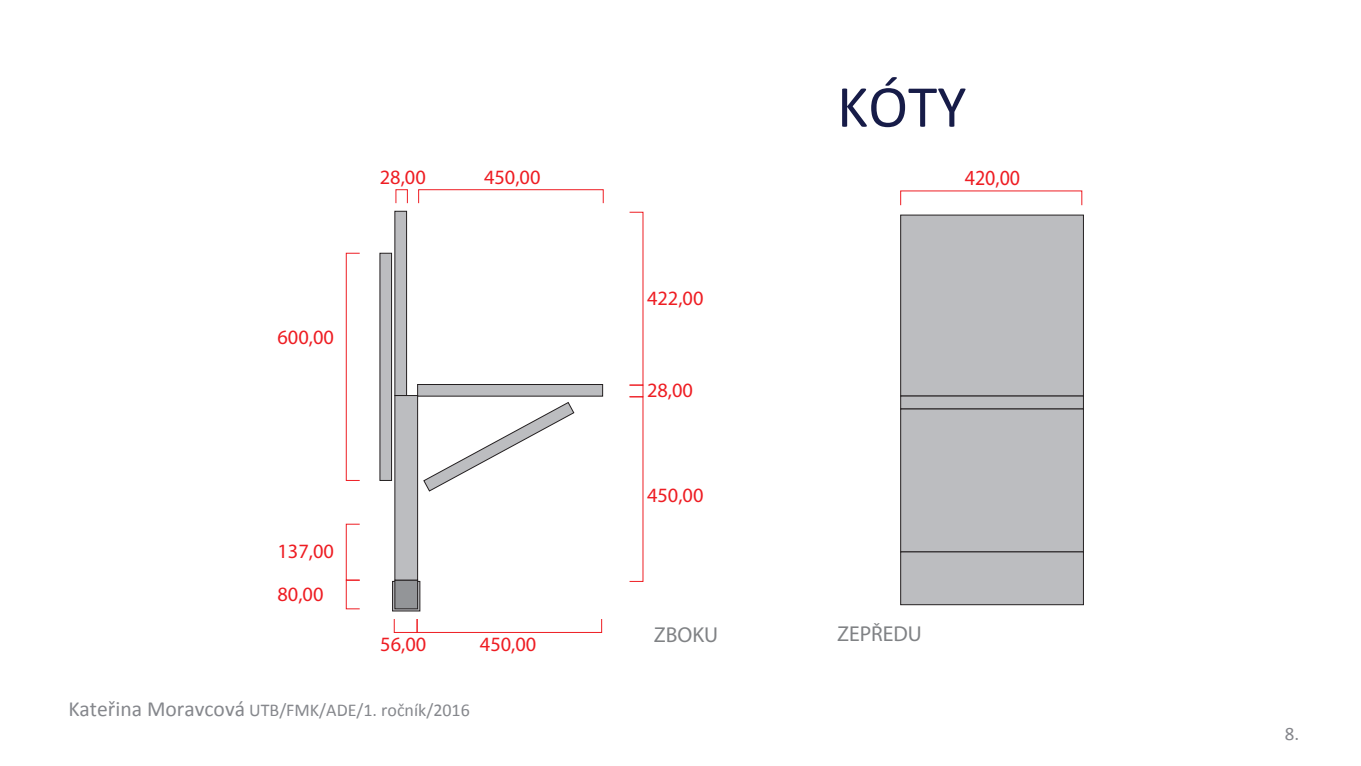
<style>
.page{position:relative;width:1361px;height:766px;background:#fff}
.page>*{position:absolute;margin:0;border:0;box-sizing:border-box;transform-origin:0 0}
.t1{font:60px "Calibri";color:#171c48}
.t2{font:21.6px "Myriad Pro";color:#808285}
.t3{font:21.6px "Myriad Pro";color:#ee1d23;scale:.93 1}
.t4{font:20.37px/42.4px "Myriad Pro";color:#ee1d23}
.t5{font:18.99px "Calibri";color:#84858a}
.t6{font:18px "Calibri";color:#85878c}
.s1{font-size:21.6px}
</style>
<div class="page">
<svg style="left:392px;top:580px;width:28px;height:31px"></svg>
<div style="left:394px;top:211px;width:13px;height:185px;background:#bcbdc0;border:1px solid #231f20"></div>
<div style="left:379px;top:253px;width:13px;height:228px;background:#bcbdc0;border:1px solid #231f20"></div>
<svg style="left:423px;top:402px;width:152px;height:90px"></svg>
<div style="left:417px;top:384px;width:186px;height:12px;background:#bcbdc0;border:1px solid #231f20"></div>
<div style="left:394px;top:395px;width:24px;height:185px;background:#bcbdc0;border:1px solid #231f20"></div>
<div style="left:395px;top:189px;width:13px;height:14px;border:1px solid #ee1d23"></div>
<div style="left:418px;top:189px;width:186px;height:14px;border:1px solid #ee1d23"></div>
<div style="left:629px;top:384px;width:14px;height:13px;border:1px solid #ee1d23"></div>
<div style="left:346px;top:253px;width:14px;height:228px;border:1px solid #ee1d23"></div>
<div style="left:346px;top:523px;width:14px;height:57px;border:1px solid #ee1d23"></div>
<div style="left:346px;top:579px;width:14px;height:30px;border:1px solid #ee1d23"></div>
<div style="left:900px;top:214px;width:184px;height:182px;background:#bcbdc0;border:1px solid #231f20"></div>
<div style="left:900px;top:395px;width:184px;height:14px;background:#bcbdc0;border:1px solid #231f20"></div>
<div style="left:900px;top:408px;width:184px;height:144px;background:#bcbdc0;border:1px solid #231f20"></div>
<div style="left:900px;top:551px;width:184px;height:54px;background:#bcbdc0;border:1px solid #231f20"></div>
<div style="left:394px;top:579px;width:24px;height:30px;background:#939598;border:1px solid #231f20"></div>
<h1 class="t1" style="left:837px;top:69px;width:131px">KÓTY</h1>
<p class="t4" style="left:380px;top:155px;width:48px">28,00</p>
<p class="t4" style="left:484px;top:155px;width:58px">450,00</p>
<p class="t3" style="left:965px;top:164px;width:61px">420,00</p>
<p class="t4" style="left:277px;top:316px;width:58px">600,00</p>
<p class="t4" style="left:277px;top:530px;width:58px">137,00<br>80,00</p>
<p class="t4" style="left:380px;top:623px;width:48px">56,00</p>
<p class="t4" style="left:480px;top:623px;width:58px">450,00</p>
<p class="t6" style="left:68px;top:698px;width:403px"><span class="s1">Kateřina Moravcová</span> UTB/FMK/ADE/1. ročník/2016</p>
<p class="t4" style="left:647px;top:276px;width:58px">422,00</p>
<p class="t4" style="left:647px;top:368px;width:48px">28,00</p>
<p class="t4" style="left:647px;top:474px;width:58px">450,00</p>
<p class="t2" style="left:654px;top:621px;width:66px">ZBOKU</p>
<p class="t2" style="left:837px;top:620px;width:86px">ZEPŘEDU</p>
<p class="t5" style="left:1285px;top:721px;width:16px">8.</p>
</div>
